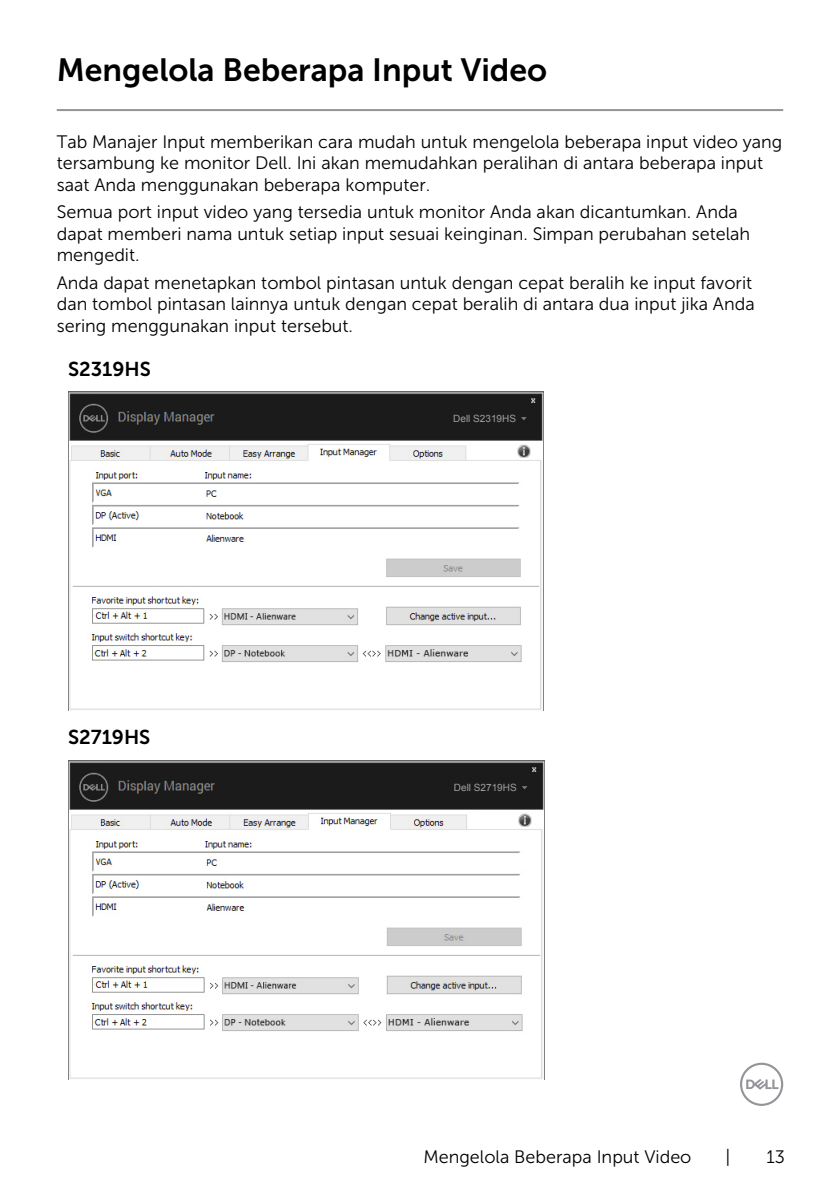
<style>
.page{position:relative;width:840px;height:1191px;background:#fff}
.page>*{position:absolute;margin:0;border:0;box-sizing:border-box;transform-origin:0 0}
.t1{font:32px "Museo Sans For Dell 700";color:#000}
.t2{font:20px "Museo Sans For Dell 700";color:#000}
.t3{font:18px/21.6px "Museo Sans For Dell 300";color:#000}
.t4{font:10px "Arial";color:#9fa0a0}
</style>
<div class="page">
<svg style="left:740px;top:1062px;width:42px;height:44px"></svg>
<hr style="left:57px;top:109px;width:725px;height:2px;background:#939598">
<img style="left:68px;top:391px;width:475px;height:319px">
<div style="left:451px;top:412px;width:66px;height:12px;background:#1b1b1b"></div>
<svg style="left:519px;top:415px;width:9px;height:6px"></svg>
<img style="left:68px;top:760px;width:476px;height:319px">
<div style="left:451px;top:781px;width:67px;height:12px;background:#1b1b1b"></div>
<div style="left:520px;top:784px;width:8px;height:6px;background:#1b1b1b"></div>
<svg style="left:522px;top:786px;width:5px;height:3px"></svg>
<h1 class="t1" style="left:57px;top:52px;width:491px">Mengelola Beberapa Input Video</h1>
<p class="t3" style="left:57px;top:131px;width:726px">Tab Manajer Input memberikan cara mudah untuk mengelola beberapa input video yang tersambung ke monitor Dell. Ini akan memudahkan peralihan di antara beberapa input saat Anda menggunakan beberapa komputer.</p>
<p class="t3" style="left:57px;top:201px;width:694px">Semua port input video yang tersedia untuk monitor Anda akan dicantumkan. Anda dapat memberi nama untuk setiap input sesuai keinginan. Simpan perubahan setelah mengedit.</p>
<p class="t3" style="left:57px;top:272px;width:699px">Anda dapat menetapkan tombol pintasan untuk dengan cepat beralih ke input favorit dan tombol pintasan lainnya untuk dengan cepat beralih di antara dua input jika Anda sering menggunakan input tersebut.</p>
<p class="t2" style="left:68px;top:358px;width:84px">S2319HS</p>
<p class="t4" style="left:453px;top:412px;width:64px">Dell S2319HS</p>
<p class="t2" style="left:68px;top:726px;width:84px">S2719HS</p>
<p class="t4" style="left:453px;top:781px;width:64px">Dell S2719HS</p>
<p class="t3" style="left:423px;top:1145px;width:269px">Mengelola Beberapa Input Video</p>
<p class="t3" style="left:725px;top:1145px;width:6px">|</p>
<p class="t3" style="left:766px;top:1145px;width:20px">13</p>
</div>
